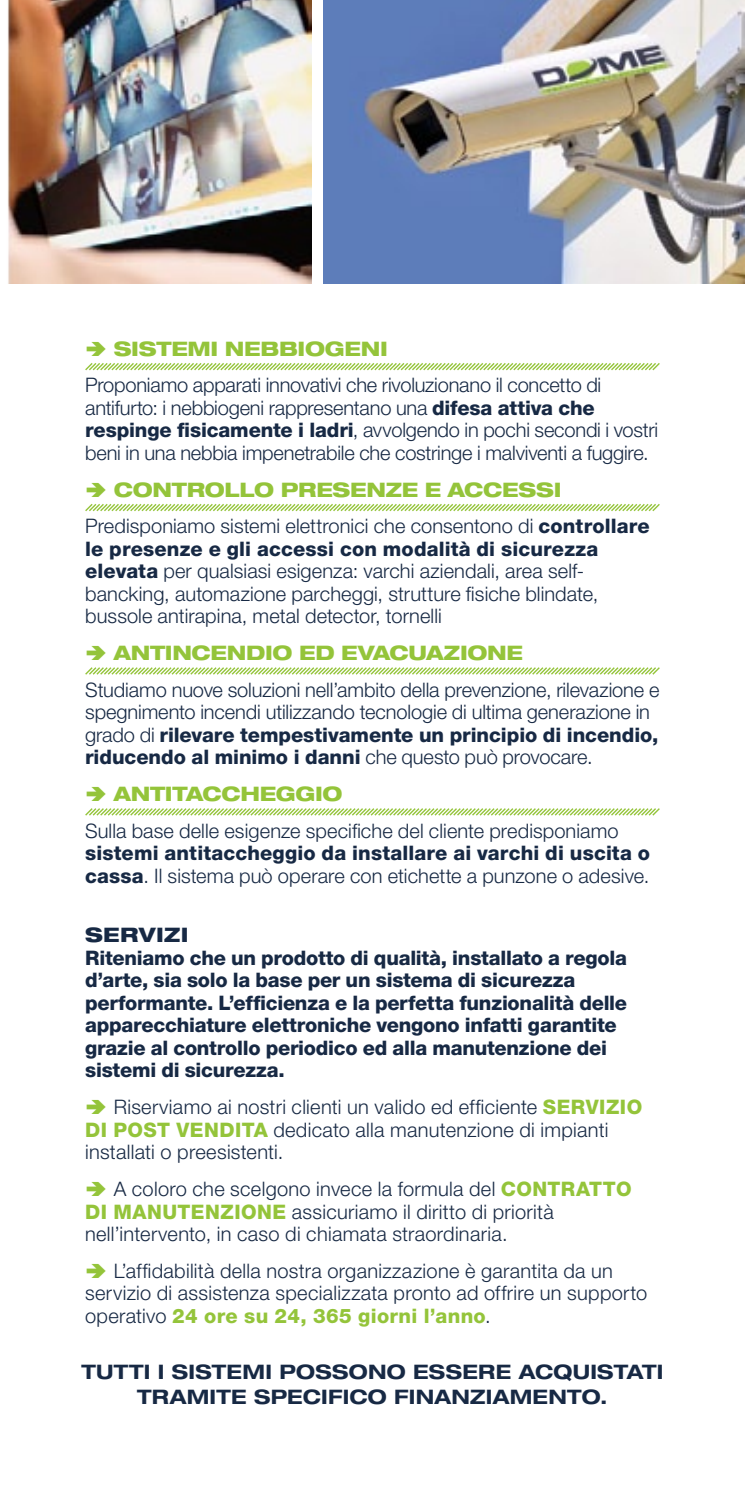
<style>
.page{position:relative;width:745px;height:1489px;background:#fff}
.page>*{position:absolute;margin:0;border:0;box-sizing:border-box;transform-origin:0 0}
.t1{font:300 20px/22.5px "Helvetica Neue LT Std";letter-spacing:.005em;color:#172944}
.t2{font:800 20px/22.5px "Helvetica Neue LT Std";letter-spacing:-.01em;color:#172944}
.t3{font:800 20px/22.5px "Helvetica Neue LT Std";letter-spacing:.01em;color:#172944}
.t4{font:700 expanded 20px/25px "Helvetica Neue LT Std";letter-spacing:.015em;color:#172944;text-align:center}
.t5{font:800 expanded 20px "Helvetica Neue LT Std";letter-spacing:-.015em;color:#94c43a}
.t6{font:800 expanded 20px "Helvetica Neue LT Std";letter-spacing:.02em;color:#172944}
.s1{font-weight:800}
.s2{font-weight:800;font-stretch:expanded;color:#94c43a}
.s3{font-weight:300}
.s4{font-weight:800;color:#94c43a}
</style>
<div class="page">
<img style="left:323px;top:0;width:421px;height:283px">
<svg style="left:85px;top:504px;width:575px;height:8px"></svg>
<img style="left:7px;top:0;width:304px;height:283px">
<svg style="left:85px;top:363px;width:575px;height:8px"></svg>
<svg style="left:85px;top:667px;width:575px;height:8px"></svg>
<svg style="left:85px;top:808px;width:575px;height:8px"></svg>
<p class="t5" style="left:114px;top:336px;width:275px">SISTEMI NEBBIOGENI</p>
<p class="t1" style="left:85px;top:373px;width:574px">Proponiamo apparati innovativi che rivoluzionano il concetto di antifurto: i nebbiogeni rappresentano una <span class="s1">difesa attiva che respinge fisicamente i ladri</span>, avvolgendo in pochi secondi i vostri beni in una nebbia impenetrabile che costringe i malviventi a fuggire.</p>
<p class="t1" style="left:85px;top:471px;width:566px;line-height:36.8px;text-indent:29px"><span class="s2">CONTROLLO PRESENZE E ACCESSI<br></span>Predisponiamo sistemi elettronici che consentono di <span class="s1">controllare</span></p>
<p class="t1" style="left:85px;top:537px;width:514px"><span class="s1">le presenze e gli accessi con modalità di sicurezza elevata</span> per qualsiasi esigenza: varchi aziendali, area self&shy;bancking, automazione parcheggi, strutture fisiche blindate, bussole antirapina, metal detector, tornelli</p>
<p class="t5" style="left:114px;top:640px;width:410px">ANTINCENDIO ED EVACUAZIONE</p>
<p class="t1" style="left:85px;top:678px;width:575px">Studiamo nuove soluzioni nell’ambito della prevenzione, rilevazione e spegnimento incendi utilizzando tecnologie di ultima generazione in grado di <span class="s1">rilevare tempestivamente un principio di incendio, riducendo al minimo i danni</span> che questo può provocare.</p>
<p class="t5" style="left:114px;top:781px;width:230px">ANTITACCHEGGIO</p>
<p class="t1" style="left:85px;top:819px;width:534px">Sulla base delle esigenze specifiche del cliente predisponiamo</p>
<p class="t3" style="left:85px;top:841px;width:566px">sistemi antitaccheggio da installare ai varchi di uscita o cassa<span class="s3">. Il sistema può operare con etichette a punzone o adesive.</span></p>
<p class="t6" style="left:85px;top:922px;width:105px">SERVIZI</p>
<p class="t2" style="left:85px;top:946px;width:543px">Riteniamo che un prodotto di qualità, installato a regola d’arte, sia solo la base per un sistema di sicurezza performante. L’efficienza e la perfetta funzionalità delle apparecchiature elettroniche vengono infatti garantite grazie al controllo periodico ed alla manutenzione dei sistemi di sicurezza.</p>
<p class="t1" style="left:85px;top:1095px;width:558px;text-indent:29px">Riserviamo ai nostri clienti un valido ed efficiente <span class="s4">SERVIZIO<br>DI POST VENDITA</span> dedicato alla manutenzione di impianti installati o preesistenti.</p>
<p class="t1" style="left:85px;top:1177px;width:547px;text-indent:29px">A coloro che scelgono invece la formula del <span class="s4">CONTRATTO<br>DI MANUTENZIONE</span> assicuriamo il diritto di priorità nell’intervento, in caso di chiamata straordinaria.</p>
<p class="t1" style="left:85px;top:1258px;width:563px;text-indent:29px">L’affidabilità della nostra organizzazione è garantita da un servizio di assistenza specializzata pronto ad offrire un supporto operativo <span class="s4">24 ore su 24, 365 giorni l’anno</span>.</p>
<p class="t4" style="left:81px;top:1359px;width:583px">TUTTI I SISTEMI POSSONO ESSERE ACQUISTATI<br>TRAMITE SPECIFICO FINANZIAMENTO.</p>
</div>
